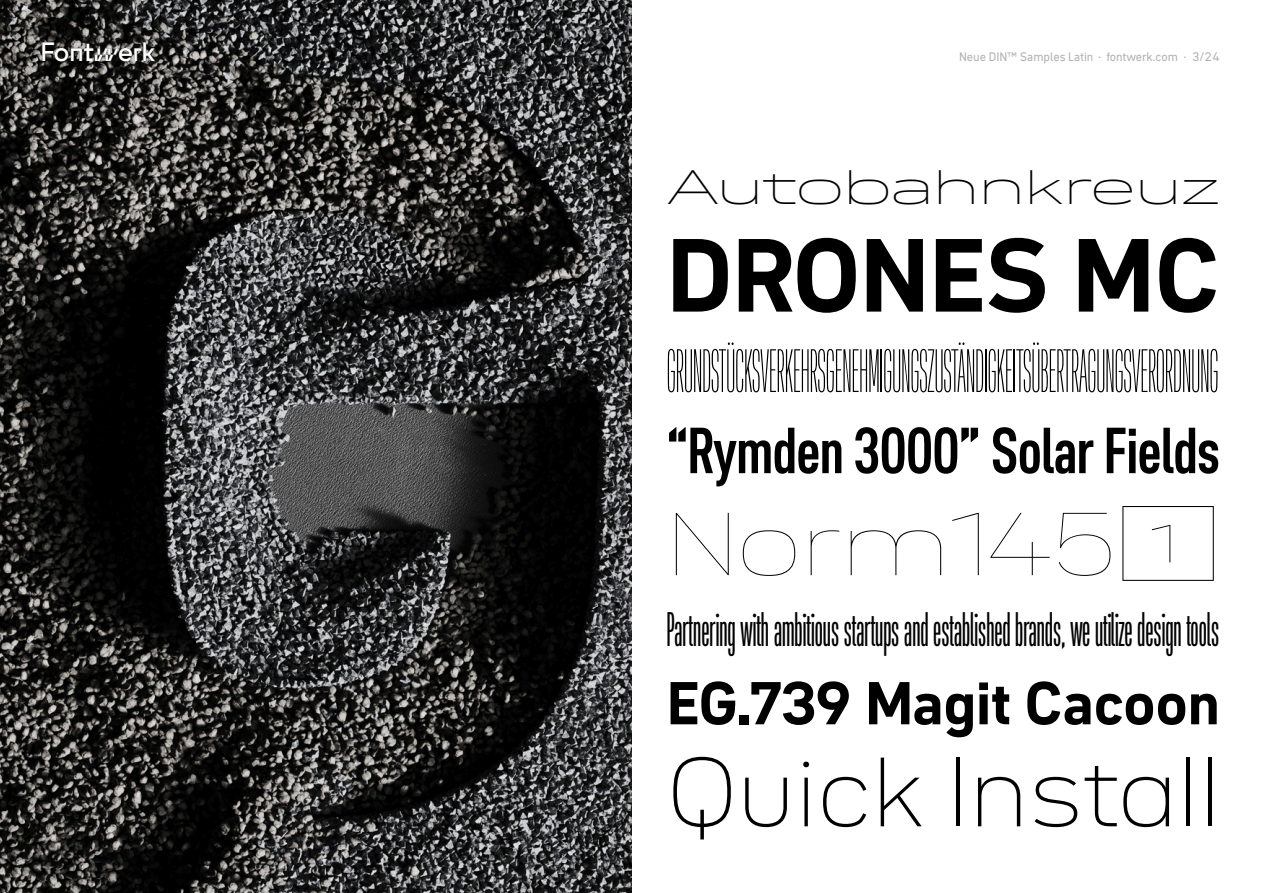
<style>
.page{position:relative;width:1263px;height:893px;background:#fff}
.page>*{position:absolute;margin:0;border:0;box-sizing:border-box;transform-origin:0 0}
.t1{font:700 100.8px "Neue DIN";color:#000}
.t2{font:95.4px "Neue DIN Semi Wide X Light";color:#000}
.t3{font:100 expanded 86.55px "Neue DIN";color:#000}
.t4{font:700 condensed 63.15px "Neue DIN";color:#000}
.t5{font:59.4px "Neue DIN XX Cond X Light";color:#000}
.t6{font:700 58.65px "Neue DIN";color:#000}
.t7{font:47.1px "Neue DIN XX Cond";color:#000}
.t8{font:46.95px "Neue DIN XX Wide X Light";color:#000}
.t9{font:27px "Fontwerk Logo";color:#fff}
.t10{font:12px "Neue DIN";color:rgb(0 0 0/.3)}
</style>
<div class="page">
<img style="left:0;top:0;width:631px;height:893px">
<p class="t9" style="left:41px;top:41px;width:115px">Fontwerk</p>
<p class="t10" style="left:959px;top:49px;width:263px">Neue DIN™ Samples Latin · fontwerk.com · 3/24</p>
<p class="t8" style="left:667px;top:154px;width:555px">Autobahnkreuz</p>
<h1 class="t1" style="left:667px;top:205px;width:555px">DRONES MC</h1>
<p class="t5" style="left:667px;top:329px;width:553px">GRUNDSTÜCKSVERKEHRSGENEHMIGUNGSZUSTÄNDIGKEITSÜBERTRAGUNGSVERORDNUNG</p>
<h3 class="t4" style="left:667px;top:406px;width:554px">“Rymden 3000” Solar Fields</h3>
<h3 class="t3" style="left:667px;top:484px;width:555px">Norm145➀</h3>
<p class="t7" style="left:667px;top:596px;width:554px">Partnering with ambitious startups and established brands, we utilize design tools</p>
<p class="t6" style="left:667px;top:662px;width:555px">EG.739 Magit Cacoon</p>
<h2 class="t2" style="left:667px;top:725px;width:555px">Quick Install</h2>
</div>
